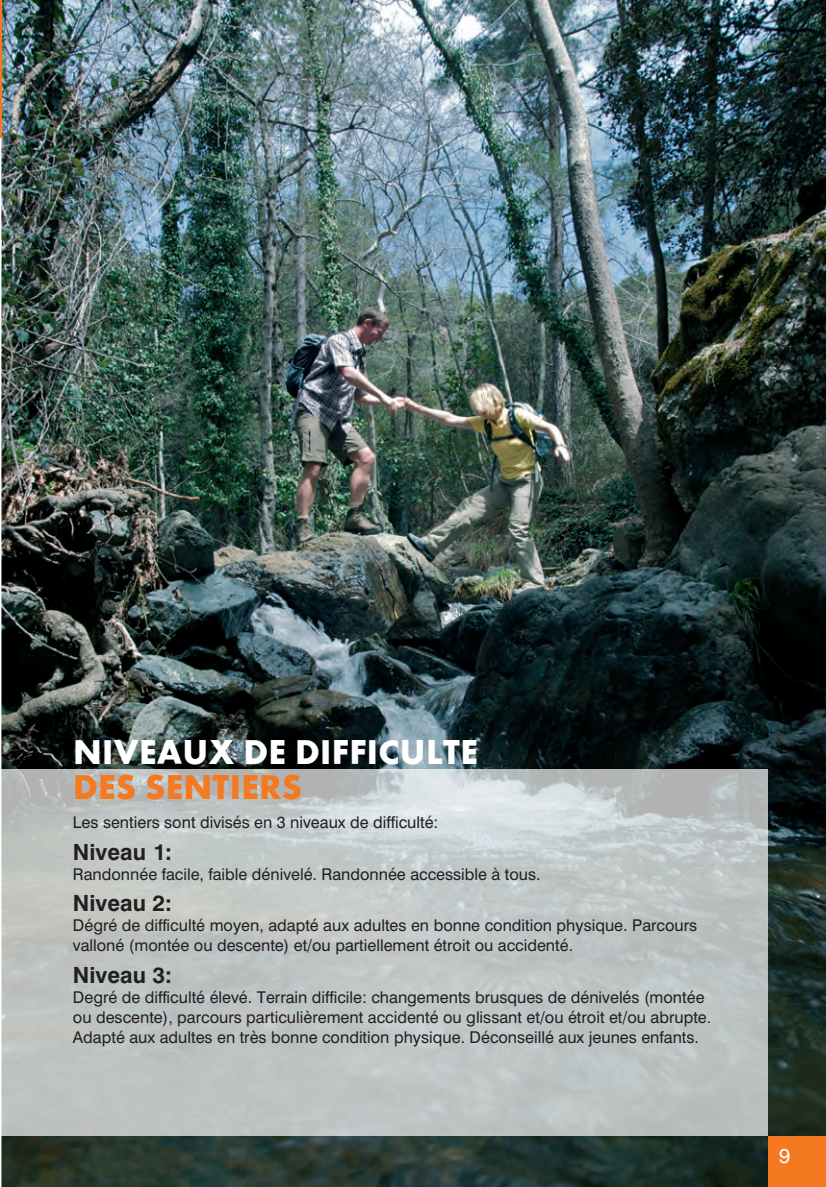
<style>
.page{position:relative;width:826px;height:1187px;background:#fff}
.page>*{position:absolute;margin:0;border:0;box-sizing:border-box;transform-origin:0 0}
.t1{font:700 35.8px "Futura Greek";color:#fff}
.t2{font:700 35.8px "Futura Greek";color:#f47921}
.MAIN_TEXT{font:700 22px "Mg Helvetica";color:#231f20}
.TITLES_MONOPATIA{font:20px "Mg Helvetica";color:#fff}
.MAIN_TEXT-2{font:16px/20px "Mg Helvetica";color:#231f20}
</style>
<div class="page">
<img style="left:1px;top:0;width:824px;height:1186px">
<svg style="left:1px;top:769px;width:766px;height:366px;background:#c0c5c4"></svg>
<div style="left:767px;top:1135px;width:58px;height:51px;background:#f47921"></div>
<hr style="left:0;top:0;width:1px;height:138px;background:#f47921">
<svg style="left:822px;top:0;width:4px;height:3px"></svg>
<p class="t1" style="left:73px;top:730px;width:406px">NIVEAUX DE DIFFICULTE</p>
<p class="t2" style="left:73px;top:766px;width:231px">DES SENTIERS</p>
<p class="MAIN_TEXT-2" style="left:73px;top:812px;width:367px">Les sentiers sont divisés en 3 niveaux de difficulté:</p>
<p class="MAIN_TEXT" style="left:73px;top:838px;width:100px">Niveau 1:</p>
<p class="MAIN_TEXT-2" style="left:73px;top:864px;width:469px">Randonnée facile, faible dénivelé. Randonnée accessible à tous.</p>
<p class="MAIN_TEXT" style="left:73px;top:889px;width:100px">Niveau 2:</p>
<p class="MAIN_TEXT-2" style="left:73px;top:915px;width:625px">Dégré de difficulté moyen, adapté aux adultes en bonne condition physique. Parcours valloné (montée ou descente) et/ou partiellement étroit ou accidenté.</p>
<p class="MAIN_TEXT" style="left:73px;top:961px;width:100px">Niveau 3:</p>
<p class="MAIN_TEXT-2" style="left:73px;top:986px;width:639px">Degré de difficulté élevé. Terrain difficile: changements brusques de dénivelés (montée ou descente), parcours particulièrement accidenté ou glissant et/ou étroit et/ou abrupte.<br>Adapté aux adultes en très bonne condition physique. Déconseillé aux jeunes enfants.</p>
<p class="TITLES_MONOPATIA" style="left:778px;top:1143px;width:13px">9</p>
</div>
